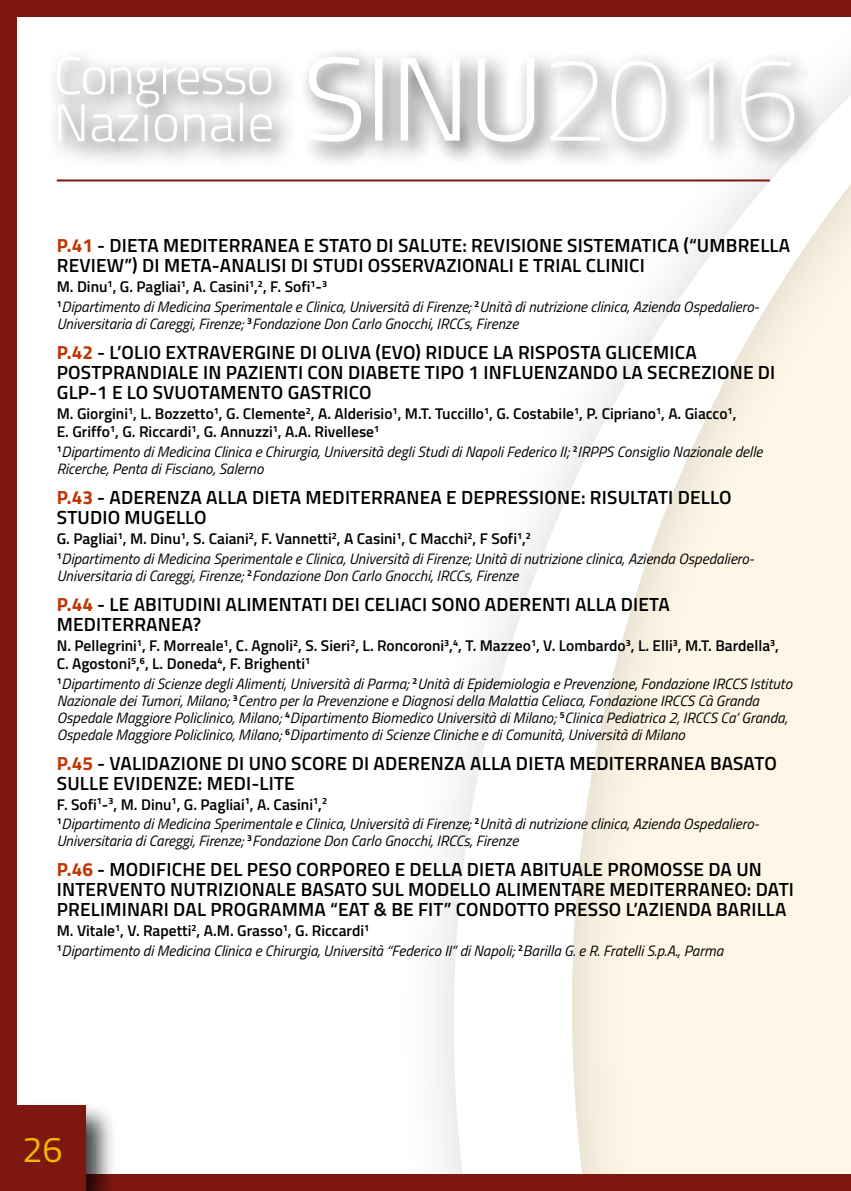
<style>
.page{position:relative;width:851px;height:1191px;background:#fff}
.page>*{position:absolute;margin:0;border:0;box-sizing:border-box;transform-origin:0 0}
.t1{font:36px "Titillium";color:#f0b803}
.t2{font:600 19px/20px "Titillium";letter-spacing:.01em;color:#000}
.t3{font:600 15.6px/18px "Titillium";color:#000}
.t4{font:italic 15px/17px "Titillium";color:#000}
.s1{font-weight:700;color:#bf3504}
</style>
<div class="page">
<div style="left:0;top:0;width:850px;height:1191px;background:#7e1710"></div>
<div style="left:17px;top:17px;width:833px;height:1157px;background:#fff"></div>
<svg style="left:454px;top:75px;width:396px;height:1099px"></svg>
<div style="left:46px;top:46px;width:252px;height:122px;background:#000;opacity:.75"></div>
<svg style="left:57px;top:57px;width:215px;height:85px"></svg>
<div style="left:298px;top:46px;width:522px;height:122px;background:#000;opacity:.75"></div>
<svg style="left:309px;top:57px;width:485px;height:85px"></svg>
<hr style="left:57px;top:179px;width:712px;height:2px;background:#7e1710">
<div style="left:0;top:1100px;width:118px;height:91px;background:#000;opacity:.75"></div>
<div style="left:0;top:1106px;width:85px;height:85px;background:#7e1710"></div>
<p class="t2" style="left:57px;top:235px;width:734px"><span class="s1">P.41</span> - DIETA MEDITERRANEA E STATO DI SALUTE: REVISIONE SISTEMATICA (“UMBRELLA<br>REVIEW”) DI META-ANALISI DI STUDI OSSERVAZIONALI E TRIAL CLINICI</p>
<p class="t3" style="left:57px;top:277px;width:272px">M. Dinu<sup>1</sup>, G. Pagliai<sup>1</sup>, A. Casini<sup>1</sup>,<sup>2</sup>, F. Sofi<sup>1</sup>-<sup>3</sup></p>
<p class="t4" style="left:57px;top:298px;width:704px"><sup>1</sup>Dipartimento di Medicina Sperimentale e Clinica, Università di Firenze; <sup>2</sup>Unità di nutrizione clinica, Azienda Ospedaliero-<br>Universitaria di Careggi, Firenze; <sup>3</sup>Fondazione Don Carlo Gnocchi, IRCCs, Firenze</p>
<p class="t2" style="left:57px;top:341px;width:720px"><span class="s1">P.42</span> - L’OLIO EXTRAVERGINE DI OLIVA (EVO) RIDUCE LA RISPOSTA GLICEMICA<br>POSTPRANDIALE IN PAZIENTI CON DIABETE TIPO 1 INFLUENZANDO LA SECREZIONE DI<br>GLP-1 E LO SVUOTAMENTO GASTRICO</p>
<p class="t3" style="left:57px;top:404px;width:681px">M. Giorgini<sup>1</sup>, L. Bozzetto<sup>1</sup>, G. Clemente<sup>2</sup>, A. Alderisio<sup>1</sup>, M.T. Tuccillo<sup>1</sup>, G. Costabile<sup>1</sup>, P. Cipriano<sup>1</sup>, A. Giacco<sup>1</sup>,<br>E. Griffo<sup>1</sup>, G. Riccardi<sup>1</sup>, G. Annuzzi<sup>1</sup>, A.A. Rivellese<sup>1</sup></p>
<p class="t4" style="left:57px;top:442px;width:707px"><sup>1</sup>Dipartimento di Medicina Clinica e Chirurgia, Università degli Studi di Napoli Federico II; <sup>2</sup>IRPPS Consiglio Nazionale delle<br>Ricerche, Penta di Fisciano, Salerno</p>
<p class="t2" style="left:57px;top:486px;width:676px"><span class="s1">P.43</span> - ADERENZA ALLA DIETA MEDITERRANEA E DEPRESSIONE: RISULTATI DELLO<br>STUDIO MUGELLO</p>
<p class="t3" style="left:57px;top:529px;width:475px">G. Pagliai<sup>1</sup>, M. Dinu<sup>1</sup>, S. Caiani<sup>2</sup>, F. Vannetti<sup>2</sup>, A Casini<sup>1</sup>, C Macchi<sup>2</sup>, F Sofi<sup>1</sup>,<sup>2</sup></p>
<p class="t4" style="left:57px;top:549px;width:699px"><sup>1</sup>Dipartimento di Medicina Sperimentale e Clinica, Università di Firenze; Unità di nutrizione clinica, Azienda Ospedaliero-<br>Universitaria di Careggi, Firenze; <sup>2</sup>Fondazione Don Carlo Gnocchi, IRCCs, Firenze</p>
<p class="t2" style="left:57px;top:593px;width:614px"><span class="s1">P.44</span> - LE ABITUDINI ALIMENTATI DEI CELIACI SONO ADERENTI ALLA DIETA<br>MEDITERRANEA?</p>
<p class="t3" style="left:57px;top:635px;width:723px">N. Pellegrini<sup>1</sup>, F. Morreale<sup>1</sup>, C. Agnoli<sup>2</sup>, S. Sieri<sup>2</sup>, L. Roncoroni<sup>3</sup>,<sup>4</sup>, T. Mazzeo<sup>1</sup>, V. Lombardo<sup>3</sup>, L. Elli<sup>3</sup>, M.T. Bardella<sup>3</sup>,<br>C. Agostoni<sup>5</sup>,<sup>6</sup>, L. Doneda<sup>4</sup>, F. Brighenti<sup>1</sup></p>
<p class="t4" style="left:57px;top:674px;width:736px"><sup>1</sup>Dipartimento di Scienze degli Alimenti, Università di Parma; <sup>2</sup>Unità di Epidemiologia e Prevenzione, Fondazione IRCCS Istituto Nazionale dei Tumori, Milano; <sup>3</sup>Centro per la Prevenzione e Diagnosi della Malattia Celiaca, Fondazione IRCCS Cà Granda Ospedale Maggiore Policlinico, Milano; <sup>4</sup>Dipartimento Biomedico Università di Milano; <sup>5</sup>Clinica Pediatrica 2, IRCCS Ca’ Granda, Ospedale Maggiore Policlinico, Milano; <sup>6</sup>Dipartimento di Scienze Cliniche e di Comunità, Università di Milano</p>
<p class="t2" style="left:57px;top:752px;width:721px"><span class="s1">P.45</span> - VALIDAZIONE DI UNO SCORE DI ADERENZA ALLA DIETA MEDITERRANEA BASATO<br>SULLE EVIDENZE: MEDI-LITE</p>
<p class="t3" style="left:57px;top:794px;width:272px">F. Sofi<sup>1</sup>-<sup>3</sup>, M. Dinu<sup>1</sup>, G. Pagliai<sup>1</sup>, A. Casini<sup>1</sup>,<sup>2</sup></p>
<p class="t4" style="left:57px;top:815px;width:704px"><sup>1</sup>Dipartimento di Medicina Sperimentale e Clinica, Università di Firenze; <sup>2</sup>Unità di nutrizione clinica, Azienda Ospedaliero-<br>Universitaria di Careggi, Firenze; <sup>3</sup>Fondazione Don Carlo Gnocchi, IRCCs, Firenze</p>
<p class="t2" style="left:57px;top:858px;width:738px"><span class="s1">P.46</span> - MODIFICHE DEL PESO CORPOREO E DELLA DIETA ABITUALE PROMOSSE DA UN<br>INTERVENTO NUTRIZIONALE BASATO SUL MODELLO ALIMENTARE MEDITERRANEO: DATI<br>PRELIMINARI DAL PROGRAMMA “EAT &amp; BE FIT” CONDOTTO PRESSO L’AZIENDA BARILLA</p>
<p class="t3" style="left:57px;top:921px;width:314px">M. Vitale<sup>1</sup>, V. Rapetti<sup>2</sup>, A.M. Grasso<sup>1</sup>, G. Riccardi<sup>1</sup></p>
<p class="t4" style="left:57px;top:941px;width:668px"><sup>1</sup>Dipartimento di Medicina Clinica e Chirurgia, Università “Federico II” di Napoli; <sup>2</sup>Barilla G. e R. Fratelli S.p.A., Parma</p>
<h1 class="t1" style="left:22px;top:1123px;width:42px">26</h1>
</div>
